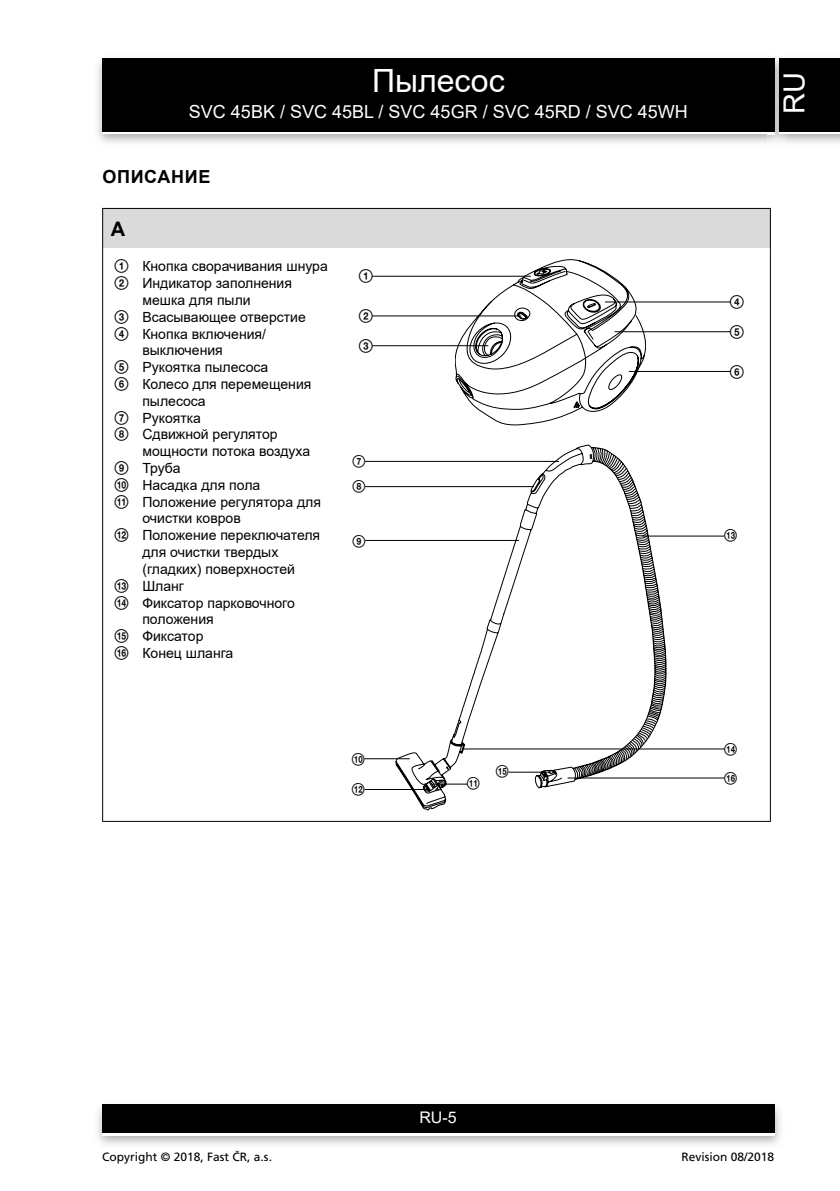
<style>
.page{position:relative;width:840px;height:1191px;background:#fff}
.page>*{position:absolute;margin:0;border:0;box-sizing:border-box;transform-origin:0 0}
.t1{font:32px "Arial";color:#fff}
.t2{font:29px "Arial";color:#fff}
.t3{font:700 20px "Arial";color:#000}
.t4{font:18px "Arial";color:#fff}
.t5{font:700 18px "Arial";letter-spacing:.035em;color:#000}
.t6{font:16px "Arial";color:#fff}
.t7{font:14px "Arial";color:#000}
.t8{font:14px/29.8px "Zz 3";color:#000}
.t9{font:13px/25.2px "Zz 3";color:#000}
.t10{font:12px "Frutiger CE";color:#000}
.s1{font-family:"Zz 3"}
</style>
<div class="page">
<div style="left:102px;top:61px;width:672px;height:73px;background:linear-gradient(to right,#000,#000)"></div>
<div style="left:102px;top:58px;width:672px;height:73px;background:#000"></div>
<img style="left:97px;top:1104px;width:684px;height:41px">
<div style="left:102px;top:1107px;width:672px;height:28px;background:linear-gradient(to right,#fff,#fff)"></div>
<div style="left:102px;top:1104px;width:672px;height:28px;background:#000"></div>
<img style="left:767px;top:56px;width:18px;height:89px">
<svg style="left:767px;top:131px;width:7px;height:3px"></svg>
<img style="left:767px;top:58px;width:7px;height:3px">
<img style="left:767px;top:61px;width:7px;height:70px">
<div style="left:778px;top:61px;width:61px;height:73px;background:linear-gradient(to right,#000,#000)"></div>
<div style="left:778px;top:58px;width:61px;height:73px;background:#000"></div>
<div style="left:103px;top:208px;width:667px;height:40px;background:#dadada"></div>
<hr style="left:102px;top:208px;width:668px;height:1px;background:#000">
<hr style="left:102px;top:209px;width:1px;height:39px;background:#000">
<hr style="left:769px;top:209px;width:1px;height:39px;background:#000">
<hr style="left:102px;top:248px;width:1px;height:573px;background:#000">
<hr style="left:769px;top:248px;width:1px;height:573px;background:#000">
<hr style="left:102px;top:821px;width:668px;height:1px;background:#000">
<svg style="left:455px;top:259px;width:190px;height:166px"></svg>
<hr style="left:372px;top:276px;width:158px;height:1px;background:#000">
<hr style="left:372px;top:315px;width:149px;height:1px;background:#000">
<hr style="left:372px;top:345px;width:116px;height:1px;background:#000">
<hr style="left:604px;top:302px;width:126px;height:1px;background:#000">
<hr style="left:614px;top:331px;width:116px;height:1px;background:#000">
<hr style="left:628px;top:371px;width:102px;height:1px;background:#000">
<svg style="left:395px;top:752px;width:51px;height:58px"></svg>
<svg style="left:431px;top:445px;width:235px;height:337px"></svg>
<svg style="left:534px;top:718px;width:123px;height:71px"></svg>
<hr style="left:641px;top:536px;width:83px;height:1px;background:#000">
<hr style="left:462px;top:748px;width:262px;height:1px;background:#000">
<hr style="left:508px;top:772px;width:42px;height:1px;background:#000">
<hr style="left:567px;top:777px;width:157px;height:1px;background:#000">
<hr style="left:365px;top:461px;width:193px;height:1px;background:#000">
<hr style="left:365px;top:486px;width:168px;height:1px;background:#000">
<hr style="left:365px;top:540px;width:153px;height:1px;background:#000">
<hr style="left:364px;top:758px;width:45px;height:1px;background:#000">
<hr style="left:432px;top:783px;width:35px;height:1px;background:#000">
<hr style="left:364px;top:789px;width:64px;height:1px;background:#000">
<h1 class="t1" style="left:372px;top:59px;width:134px">Пылесос</h1>
<p class="t4" style="left:189px;top:99px;width:500px">SVC 45BK / SVC 45BL / SVC 45GR / SVC 45RD / SVC 45WH</p>
<p class="t5" style="left:102px;top:164px;width:109px">ОПИСАНИЕ</p>
<h3 class="t3" style="left:111px;top:214px;width:16px">A</h3>
<p class="t7" style="left:114px;top:257px;width:215px"><span class="s1">1</span> Кнопка сворачивания шнура</p>
<p class="t7" style="left:114px;top:274px;width:179px"><span class="s1">2</span> Индикатор заполнения</p>
<p class="t7" style="left:142px;top:290px;width:110px">мешка для пыли</p>
<p class="t7" style="left:114px;top:307px;width:193px"><span class="s1">3</span> Всасывающее отверстие</p>
<p class="t7" style="left:114px;top:324px;width:153px"><span class="s1">4</span> Кнопка включения/</p>
<p class="t7" style="left:142px;top:341px;width:82px">выключения</p>
<p class="t7" style="left:114px;top:358px;width:156px"><span class="s1">5</span> Рукоятка пылесоса</p>
<p class="t7" style="left:114px;top:374px;width:199px"><span class="s1">6</span> Колесо для перемещения</p>
<p class="t7" style="left:142px;top:391px;width:65px">пылесоса</p>
<p class="t7" style="left:114px;top:408px;width:88px"><span class="s1">7</span> Рукоятка</p>
<p class="t7" style="left:114px;top:425px;width:165px"><span class="s1">8</span> Сдвижной регулятор</p>
<p class="t7" style="left:142px;top:442px;width:169px">мощности потока воздуха</p>
<p class="t7" style="left:114px;top:458px;width:68px"><span class="s1">9</span> Труба</p>
<p class="t7" style="left:114px;top:475px;width:148px"><span class="s1">q;</span> Насадка для пола</p>
<p class="t7" style="left:114px;top:492px;width:208px"><span class="s1">qa</span> Положение регулятора для</p>
<p class="t7" style="left:142px;top:509px;width:100px">очистки ковров</p>
<p class="t7" style="left:114px;top:526px;width:207px"><span class="s1">qs</span> Положение переключателя</p>
<p class="t7" style="left:142px;top:542px;width:137px">для очистки твердых</p>
<p class="t7" style="left:142px;top:559px;width:154px">(гладких) поверхностей</p>
<p class="t7" style="left:114px;top:576px;width:71px"><span class="s1">qd</span> Шланг</p>
<p class="t7" style="left:114px;top:593px;width:182px"><span class="s1">qf</span> Фиксатор парковочного</p>
<p class="t7" style="left:142px;top:610px;width:73px">положения</p>
<p class="t7" style="left:114px;top:626px;width:91px"><span class="s1">qg</span> Фиксатор</p>
<p class="t7" style="left:114px;top:643px;width:121px"><span class="s1">qh</span> Конец шланга</p>
<p class="t8" style="left:358px;top:261px;width:16px">1</p>
<p class="t8" style="left:358px;top:301px;width:16px">2<br>3</p>
<p class="t9" style="left:352px;top:449px;width:15px">7<br>8</p>
<p class="t9" style="left:352px;top:528px;width:15px">9</p>
<p class="t9" style="left:351px;top:746px;width:15px">q;</p>
<p class="t9" style="left:351px;top:777px;width:15px">qs</p>
<p class="t9" style="left:466px;top:771px;width:15px">qa</p>
<p class="t9" style="left:495px;top:759px;width:15px">qg</p>
<p class="t8" style="left:729px;top:287px;width:16px">4<br>5</p>
<p class="t8" style="left:729px;top:357px;width:16px">6</p>
<p class="t9" style="left:723px;top:522px;width:15px">qd</p>
<p class="t9" style="left:723px;top:736px;width:15px">qf</p>
<p class="t9" style="left:723px;top:765px;width:15px">qh</p>
<h2 class="t2" style="left:773px;top:114px;width:43px;rotate:-90deg">RU</h2>
<p class="t6" style="left:419px;top:1106px;width:39px">RU-5</p>
<p class="t10" style="left:102px;top:1149px;width:171px">Copyright © 2018, Fast ČR, a.s.</p>
<p class="t10" style="left:681px;top:1149px;width:94px">Revision 08/2018</p>
</div>
